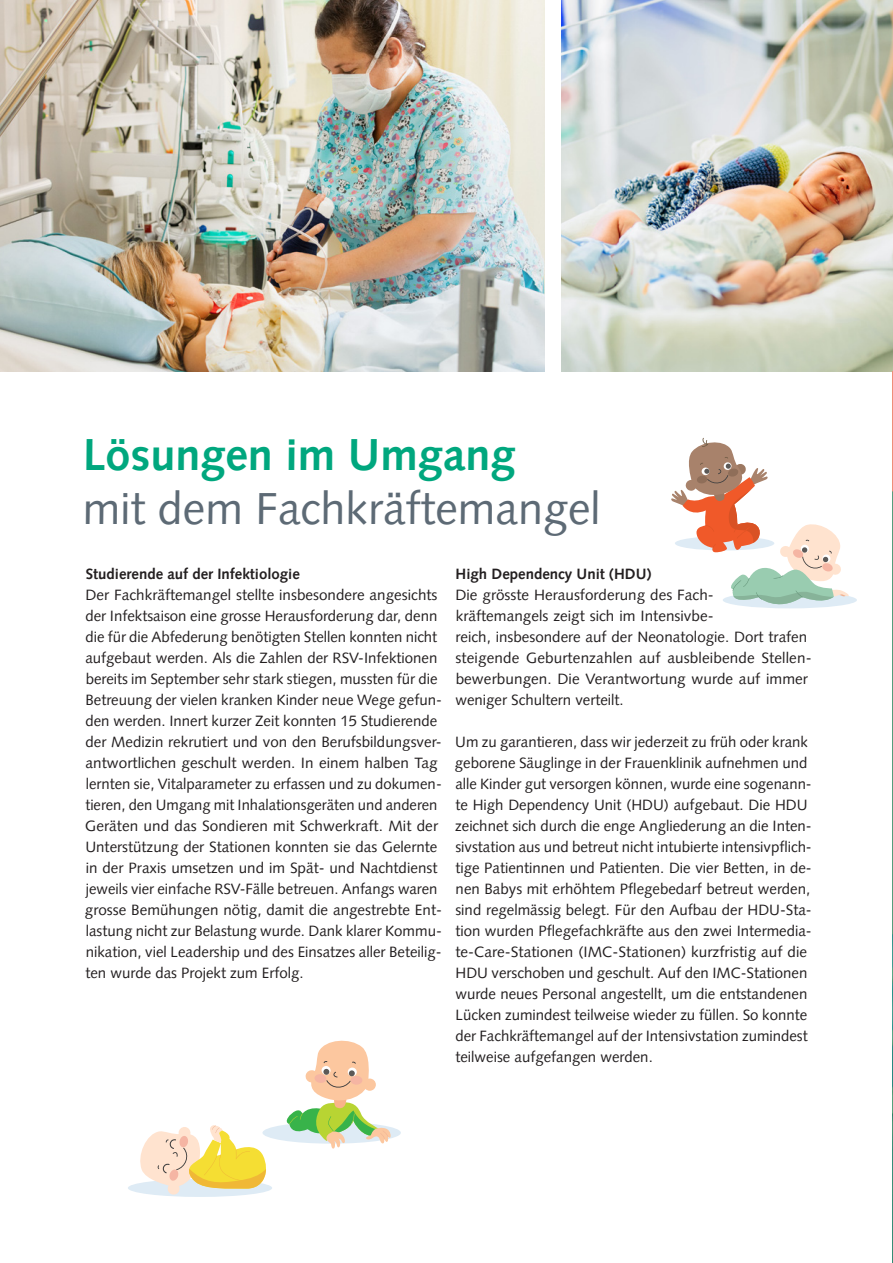
<style>
.page{position:relative;width:893px;height:1263px;background:#fff}
.page>*{position:absolute;margin:0;border:0;box-sizing:border-box;transform-origin:0 0}
.t1{font:45px "Syntax LT Pro";color:#5d6a75}
.t2{font:700 45px "Syntax LT Pro";color:#00a77e}
.t3{font:15px/21px "Syntax LT Pro";color:#231f20}
.t4{font:700 15px "Syntax LT Pro";color:#231f20}
</style>
<div class="page">
<div style="left:262px;top:1122px;width:139px;height:22px;background:#deebf5;border-radius:50%"></div>
<svg style="left:283px;top:1040px;width:108px;height:109px"></svg>
<div style="left:364px;top:1078px;width:12px;height:13px;background:#fcc79f;border-radius:50%"></div>
<img style="left:0;top:0;width:544px;height:371px">
<img style="left:561px;top:0;width:332px;height:371px">
<div style="left:128px;top:1179px;width:144px;height:18px;background:#deebf5;border-radius:50%"></div>
<svg style="left:137px;top:1125px;width:133px;height:70px"></svg>
<svg style="left:675px;top:438px;width:93px;height:53px"></svg>
<hr style="left:892px;top:371px;width:1px;height:892px;background:#f08e79">
<svg style="left:671px;top:491px;width:222px;height:772px"></svg>
<h1 class="t2" style="left:83px;top:428px;width:434px">Lösungen im Umgang</h1>
<h1 class="t1" style="left:83px;top:482px;width:519px">mit dem Fachkräftemangel</h1>
<p class="t4" style="left:86px;top:565px;width:216px">Studierende auf der Infektiologie</p>
<p class="t3" style="left:85px;top:584px;width:359px">Der Fachkräftemangel stellte insbesondere angesichts der Infektsaison eine grosse Herausforderung dar, denn die für die Abfederung benötigten Stellen konnten nicht aufgebaut werden. Als die Zahlen der RSV-Infektionen bereits im September sehr stark stiegen, mussten für die Betreuung der vielen kranken Kinder neue Wege gefun&shy;den werden. Innert kurzer Zeit konnten 15 Studierende der Medizin rekrutiert und von den Berufsbildungsver&shy;antwortlichen geschult werden. In einem halben Tag lernten sie, Vitalparameter zu erfassen und zu dokumen&shy;tieren, den Umgang mit Inhalationsgeräten und anderen Geräten und das Sondieren mit Schwerkraft. Mit der Unterstützung der Stationen konnten sie das Gelernte in der Praxis umsetzen und im Spät- und Nachtdienst jeweils vier einfache RSV-Fälle betreuen. Anfangs waren grosse Bemühungen nötig, damit die angestrebte Ent&shy;lastung nicht zur Belastung wurde. Dank klarer Kommu&shy;nikation, viel Leadership und des Einsatzes aller Beteilig&shy;ten wurde das Projekt zum Erfolg.</p>
<p class="t4" style="left:456px;top:565px;width:197px">High Dependency Unit (HDU)</p>
<p class="t3" style="left:455px;top:584px;width:356px">Die grösste Herausforderung des Fach&shy;kräftemangels zeigt sich im Intensivbe-<br>reich, insbesondere auf der Neonatologie. Dort trafen steigende Geburtenzahlen auf ausbleibende Stellen&shy;bewerbungen. Die Verantwortung wurde auf immer weniger Schultern verteilt.</p>
<p class="t3" style="left:455px;top:731px;width:358px">Um zu garantieren, dass wir jederzeit zu früh oder krank geborene Säuglinge in der Frauenklinik aufnehmen und alle Kinder gut versorgen können, wurde eine sogenann&shy;te High Dependency Unit (HDU) aufgebaut. Die HDU zeichnet sich durch die enge Angliederung an die Inten&shy;sivstation aus und betreut nicht intubierte intensivpflich&shy;tige Patientinnen und Patienten. Die vier Betten, in de&shy;nen Babys mit erhöhtem Pflegebedarf betreut werden, sind regelmässig belegt. Für den Aufbau der HDU-Sta&shy;tion wurden Pflegefachkräfte aus den zwei Intermedia&shy;te-Care-Stationen (IMC-Stationen) kurzfristig auf die HDU verschoben und geschult. Auf den IMC-Stationen wurde neues Personal angestellt, um die entstandenen Lücken zumindest teilweise wieder zu füllen. So konnte der Fachkräftemangel auf der Intensivstation zumindest teilweise aufgefangen werden.</p>
</div>
